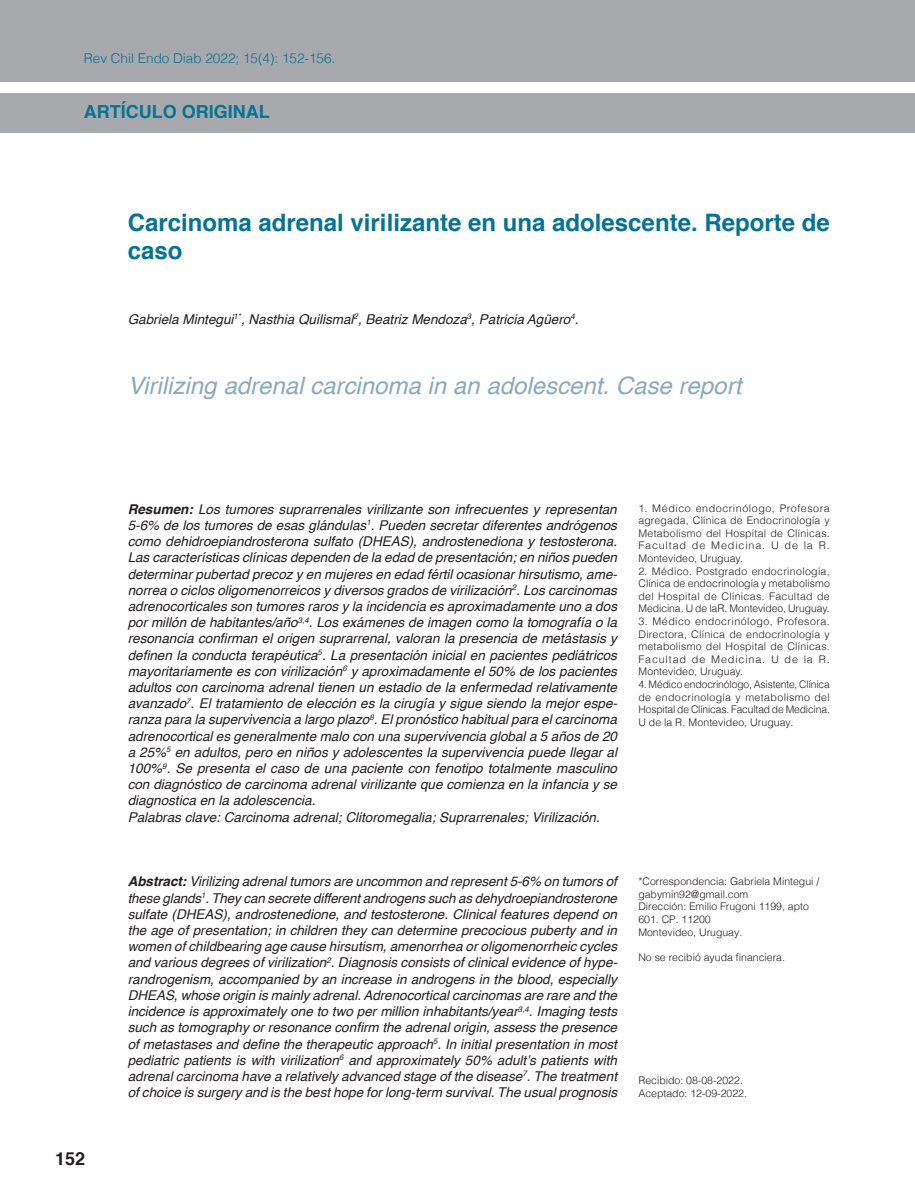
<style>
.page{position:relative;width:915px;height:1191px;background:#fff}
.page>*{position:absolute;margin:0;border:0;box-sizing:border-box;transform-origin:0 0}
.Título{font:700 24px/28.8px "Helvetica";color:#077392}
.Titule{font:italic 24px "Helvetica";color:#88aabd}
.t1{font:700 18px "Helvetica";color:#077392}
.t2{font:700 18px "Helvetica";color:#231f20}
.Abstract{font:italic 13.5px/16.2px "Helvetica";color:#231f20;text-align:justify}
.Autores{font:italic 13.5px "Helvetica";color:#231f20}
.t3{font:300 13.5px "Helvetica";color:#077392}
.Afilacion_1{font:300 10.5px/12.6px "Helvetica";letter-spacing:.01em;color:#231f20;text-align:justify}
.Correspondencia{font:300 10.5px/12.6px "Helvetica";color:#231f20}
.s1{font-weight:700}
</style>
<div class="page">
<div style="left:0;top:0;width:914px;height:81px;background:#a8a9ad"></div>
<div style="left:0;top:93px;width:914px;height:40px;background:#a8a9ad"></div>
<p class="t3" style="left:84px;top:46px;width:253px">Rev Chil Endo Diab 2022; 15(4): 152-156.</p>
<h2 class="t1" style="left:84px;top:97px;width:187px">ARTÍCULO ORIGINAL</h2>
<p class="Título" style="left:128px;top:208px;width:703px">Carcinoma adrenal virilizante en una adolescente. Reporte de caso</p>
<p class="Autores" style="left:128px;top:308px;width:452px">Gabriela Mintegui<sup>1*</sup>, Nasthia Quilismal<sup>2</sup>, Beatriz Mendoza<sup>3</sup>, Patricia Agüero<sup>4</sup>.</p>
<p class="Titule" style="left:128px;top:367px;width:615px">Virilizing adrenal carcinoma in an adolescent. Case report</p>
<h2 class="t2" style="left:55px;top:1144px;width:31px">152</h2>
<p class="Abstract" style="left:128px;top:501px;width:491px"><span class="s1">Resumen:</span> Los tumores suprarrenales virilizante son infrecuentes y representan 5-6% de los tumores de esas glándulas<sup>1</sup>. Pueden secretar diferentes andrógenos como dehidroepiandrosterona sulfato (DHEAS), androstenediona y testosterona.<br>Las características clínicas dependen de la edad de presentación; en niños pueden determinar pubertad precoz y en mujeres en edad fértil ocasionar hirsutismo, ame&shy;norrea o ciclos oligomenorreicos y diversos grados de virilización<sup>2</sup>. Los carcinomas adrenocorticales son tumores raros y la incidencia es aproximadamente uno a dos por millón de habitantes/año<sup>3,4</sup>. Los exámenes de imagen como la tomografía o la resonancia confirman el origen suprarrenal, valoran la presencia de metástasis y definen la conducta terapéutica<sup>5</sup>. La presentación inicial en pacientes pediátricos mayoritariamente es con virilización<sup>6</sup> y aproximadamente el 50% de los pacientes adultos con carcinoma adrenal tienen un estadio de la enfermedad relativamente avanzado<sup>7</sup>. El tratamiento de elección es la cirugía y sigue siendo la mejor espe&shy;ranza para la supervivencia a largo plazo<sup>8</sup>. El pronóstico habitual para el carcinoma adrenocortical es generalmente malo con una supervivencia global a 5 años de 20 a 25%<sup>5</sup> en adultos, pero en niños y adolescentes la supervivencia puede llegar al 100%<sup>9</sup>. Se presenta el caso de una paciente con fenotipo totalmente masculino con diagnóstico de carcinoma adrenal virilizante que comienza en la infancia y se diagnostica en la adolescencia.</p>
<p class="Abstract" style="left:128px;top:809px;width:473px">Palabras clave: Carcinoma adrenal; Clitoromegalia; Suprarrenales; Virilización.</p>
<p class="Afilacion_1" style="left:638px;top:501px;width:193px">1. Médico endocrinólogo, Profesora agregada, Clínica de Endocrinología y Metabolismo del Hospital de Clínicas.<br>Facultad de Medicina. U de la R.<br>Montevideo, Uruguay.</p>
<p class="Afilacion_1" style="left:638px;top:564px;width:193px">2. Médico. Postgrado endocrinología, Clínica de endocrinología y metabolismo del Hospital de Clínicas. Facultad de Medicina. U de laR. Montevideo, Uruguay.</p>
<p class="Afilacion_1" style="left:638px;top:614px;width:193px">3. Médico endocrinólogo, Profesora.<br>Directora, Clínica de endocrinología y metabolismo del Hospital de Clínicas.<br>Facultad de Medicina. U de la R.<br>Montevideo, Uruguay.</p>
<p class="Afilacion_1" style="left:638px;top:677px;width:193px">4. Médico endocrinólogo, Asistente, Clínica de endocrinología y metabolismo del Hospital de Clínicas. Facultad de Medicina.<br>U de la R. Montevideo, Uruguay.</p>
<p class="Abstract" style="left:128px;top:874px;width:491px"><span class="s1">Abstract:</span> Virilizing adrenal tumors are uncommon and represent 5-6% on tumors of these glands<sup>1</sup>. They can secrete different androgens such as dehydroepiandrosterone sulfate (DHEAS), androstenedione, and testosterone. Clinical features depend on the age of presentation; in children they can determine precocious puberty and in women of childbearing age cause hirsutism, amenorrhea or oligomenorrheic cycles and various degrees of virilization<sup>2</sup>. Diagnosis consists of clinical evidence of hype&shy;randrogenism, accompanied by an increase in androgens in the blood, especially DHEAS, whose origin is mainly adrenal. Adrenocortical carcinomas are rare and the incidence is approximately one to two per million inhabitants/year<sup>3,4</sup>. Imaging tests such as tomography or resonance confirm the adrenal origin, assess the presence of metastases and define the therapeutic approach<sup>5</sup>. In initial presentation in most pediatric patients is with virilization<sup>6</sup> and approximately 50% adult’s patients with adrenal carcinoma have a relatively advanced stage of the disease<sup>7</sup>. The treatment of choice is surgery and is the best hope for long-term survival. The usual prognosis</p>
<p class="Correspondencia" style="left:638px;top:874px;width:182px">*Correspondencia: Gabriela Mintegui / gabymin92@gmail.com</p>
<p class="Correspondencia" style="left:638px;top:899px;width:172px">Dirección: Emilio Frugoni 1199, apto<br>601. CP. 11200</p>
<p class="Correspondencia" style="left:638px;top:924px;width:105px">Montevideo, Uruguay.</p>
<p class="Correspondencia" style="left:638px;top:950px;width:148px">No se recibió ayuda financiera.</p>
<p class="Correspondencia" style="left:638px;top:1073px;width:106px">Recibido: 08-08-2022.</p>
<p class="Correspondencia" style="left:638px;top:1085px;width:110px">Aceptado: 12-09-2022.</p>
</div>
